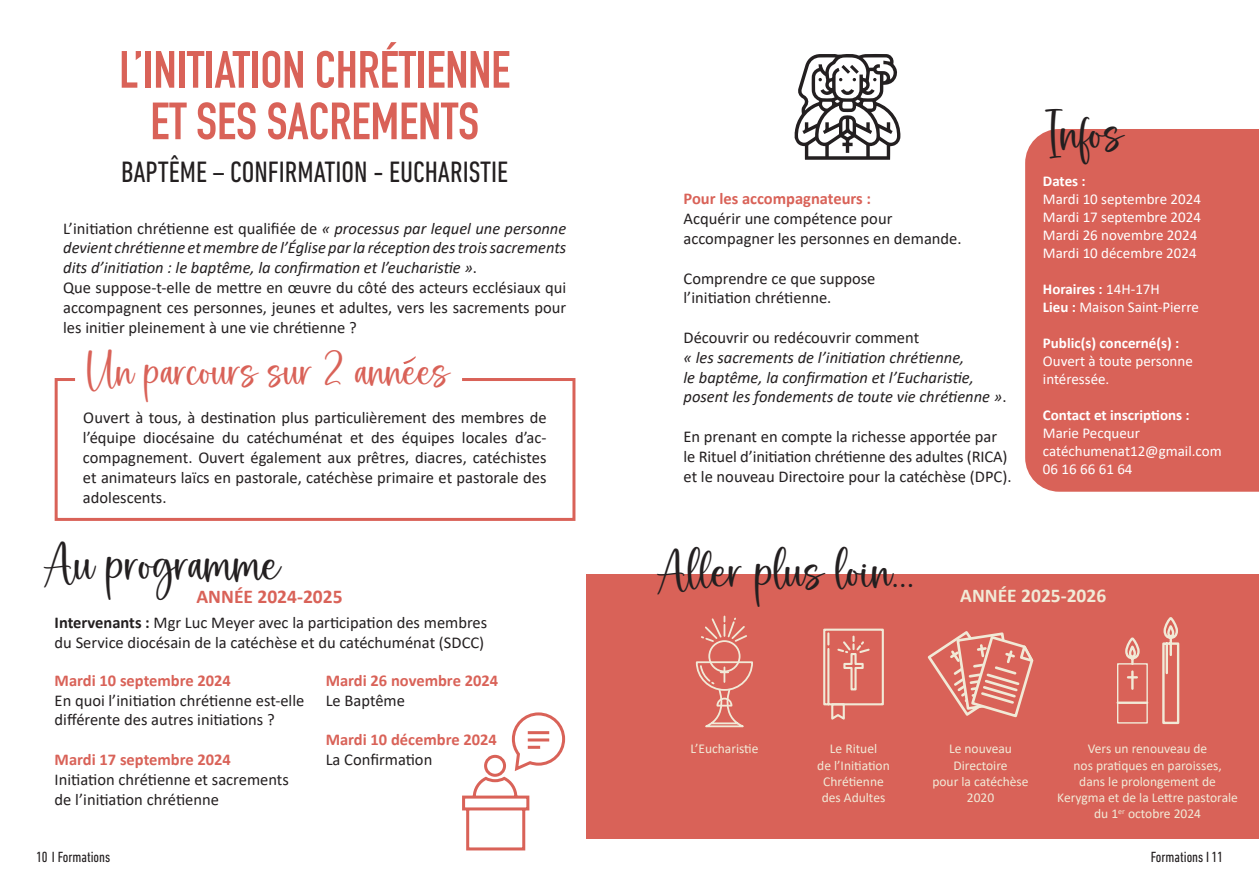
<style>
.page{position:relative;width:1259px;height:893px;background:#fff}
.page>*{position:absolute;margin:0;border:0;box-sizing:border-box;transform-origin:0 0}
.t1{font:700 51.45px/51.4px "DIN Condensed";color:#d96258;text-align:center}
.t2{font:43.05px "Marshmallow";color:#231f20}
.t3{font:37.5px "Marshmallow";color:#d96258}
.t4{font:condensed 30px "DIN Next LT Pro";color:#231f20}
.t5{font:700 19.5px "Calibri";color:#d96258}
.t6{font:700 19.5px "Calibri";color:#f1ead7}
.t7{font:16.5px/19.8px "Calibri";color:#231f20}
.t8{font:italic 16.5px/19.8px "Calibri";color:#231f20}
.t9{font:700 16.5px "Calibri";color:#d96258}
.t10{font:15px/18px "Calibri";color:#fff}
.t11{font:700 15px "Calibri";color:#fff}
.t12{font:condensed 15px "DIN Next LT Pro";color:#231f20}
.t13{font:13.5px/16.2px "Calibri";color:#f1ead7;text-align:center}
.s1{font-style:italic}
.s2{font-style:normal}
.s3{font-weight:700}
</style>
<div class="page">
<div style="left:1025px;top:129px;width:234px;height:363px;background:#d96258"></div>
<svg style="left:54px;top:378px;width:522px;height:143px"></svg>
<div style="left:587px;top:574px;width:672px;height:265px;background:#d96258"></div>
<svg style="left:695px;top:615px;width:58px;height:113px"></svg>
<svg style="left:823px;top:628px;width:61px;height:92px"></svg>
<svg style="left:927px;top:631px;width:107px;height:87px"></svg>
<svg style="left:1116px;top:617px;width:64px;height:108px"></svg>
<svg style="left:794px;top:54px;width:107px;height:106px"></svg>
<svg style="left:462px;top:712px;width:104px;height:139px"></svg>
<svg style="left:403px;top:356px;width:13px;height:8px"></svg>
<h1 class="t1" style="left:119px;top:44px;width:392px">L’INITIATION CHRÉTIENNE<br>ET SES SACREMENTS</h1>
<h3 class="t4" style="left:121px;top:155px;width:388px">BAPTÊME – CONFIRMATION - EUCHARISTIE</h3>
<p class="t7" style="left:63px;top:218px;width:505px">L’initiation chrétienne est qualifiée de <span class="s1">« processus par lequel une personne devient chrétienne et membre de l’Église par la réception des trois sacrements dits d’initiation : le baptême, la confirmation et l’eucharistie »</span>.<br>Que suppose-t-elle de mettre en œuvre du côté des acteurs ecclésiaux qui accompagnent ces personnes, jeunes et adultes, vers les sacrements pour les initier pleinement à une vie chrétienne ?</p>
<h3 class="t3" style="left:86px;top:349px;width:365px">Un parcours sur 2 années</h3>
<p class="t7" style="left:83px;top:408px;width:465px;text-align:justify">Ouvert à tous, à destination plus particulièrement des membres de l’équipe diocésaine du catéchuménat et des équipes locales d’ac&shy;compagnement. Ouvert également aux prêtres, diacres, catéchistes et animateurs laïcs en pastorale, catéchèse primaire et pastorale des adolescents.</p>
<p class="t9" style="left:683px;top:187px;width:189px">Pour les accompagnateurs :</p>
<p class="t7" style="left:683px;top:208px;width:279px">Acquérir une compétence pour accompagner les personnes en demande.</p>
<p class="t7" style="left:683px;top:268px;width:193px">Comprendre ce que suppose l’initiation chrétienne.</p>
<p class="t7" style="left:683px;top:327px;width:237px">Découvrir ou redécouvrir comment</p>
<p class="t8" style="left:683px;top:347px;width:324px">« les sacrements de l’initiation chrétienne,<br>le baptême, la confirmation et l’Eucharistie, posent les fondements de toute vie chrétienne »<span class="s2">.</span></p>
<p class="t7" style="left:683px;top:426px;width:329px">En prenant en compte la richesse apportée par le Rituel d’initiation chrétienne des adultes (RICA) et le nouveau Directoire pour la catéchèse (DPC).</p>
<h2 class="t2" style="left:1043px;top:108px;width:81px">Infos</h2>
<p class="t11" style="left:1043px;top:170px;width:44px">Dates :</p>
<p class="t10" style="left:1043px;top:190px;width:159px">Mardi 10 septembre 2024<br>Mardi 17 septembre 2024<br>Mardi 26 novembre 2024<br>Mardi 10 décembre 2024</p>
<p class="t10" style="left:1043px;top:280px;width:157px"><span class="s3">Horaires :</span> 14H-17H<br><span class="s3">Lieu :</span> Maison Saint-Pierre</p>
<p class="t11" style="left:1043px;top:332px;width:138px">Public(s) concerné(s) :</p>
<p class="t10" style="left:1043px;top:352px;width:151px">Ouvert à toute personne intéressée.</p>
<p class="t11" style="left:1043px;top:404px;width:148px">Contact et inscriptions :</p>
<p class="t10" style="left:1043px;top:424px;width:180px">Marie Pecqueur catéchumenat12@gmail.com<br>06 16 66 61 64</p>
<h2 class="t2" style="left:42px;top:539px;width:239px">Au programme</h2>
<h2 class="t2" style="left:655px;top:546px;width:261px">Aller plus loin...</h2>
<p class="t5" style="left:196px;top:583px;width:148px">ANNÉE 2024-2025</p>
<p class="t6" style="left:960px;top:582px;width:148px">ANNÉE 2025-2026</p>
<p class="t7" style="left:55px;top:612px;width:434px"><span class="s3">Intervenants :</span> Mgr Luc Meyer avec la participation des membres du Service diocésain de la catéchèse et du catéchuménat (SDCC)</p>
<p class="t9" style="left:55px;top:669px;width:178px">Mardi 10 septembre 2024</p>
<p class="t7" style="left:55px;top:690px;width:251px">En quoi l’initiation chrétienne est-elle différente des autres initiations ?</p>
<p class="t9" style="left:55px;top:748px;width:178px">Mardi 17 septembre 2024</p>
<p class="t7" style="left:55px;top:769px;width:236px">Initiation chrétienne et sacrements de l’initiation chrétienne</p>
<p class="t9" style="left:326px;top:669px;width:174px">Mardi 26 novembre 2024</p>
<p class="t7" style="left:326px;top:690px;width:81px">Le Baptême</p>
<p class="t9" style="left:326px;top:728px;width:173px">Mardi 10 décembre 2024</p>
<p class="t7" style="left:326px;top:749px;width:108px">La Confirmation</p>
<p class="t13" style="left:690px;top:741px;width:70px">L’Eucharistie</p>
<p class="t13" style="left:817px;top:741px;width:74px">Le Rituel<br>de l’Initiation<br>Chrétienne des Adultes</p>
<p class="t13" style="left:932px;top:741px;width:98px">Le nouveau<br>Directoire<br>pour la catéchèse<br>2020</p>
<p class="t13" style="left:1057px;top:741px;width:182px">Vers un renouveau de<br>nos pratiques en paroisses,<br>dans le prolongement de<br>Kerygma et de la Lettre pastorale du 1<sup>er</sup> octobre 2024</p>
<p class="t12" style="left:36px;top:848px;width:76px">10 I Formations</p>
<p class="t12" style="left:1150px;top:848px;width:73px">Formations I11</p>
</div>
